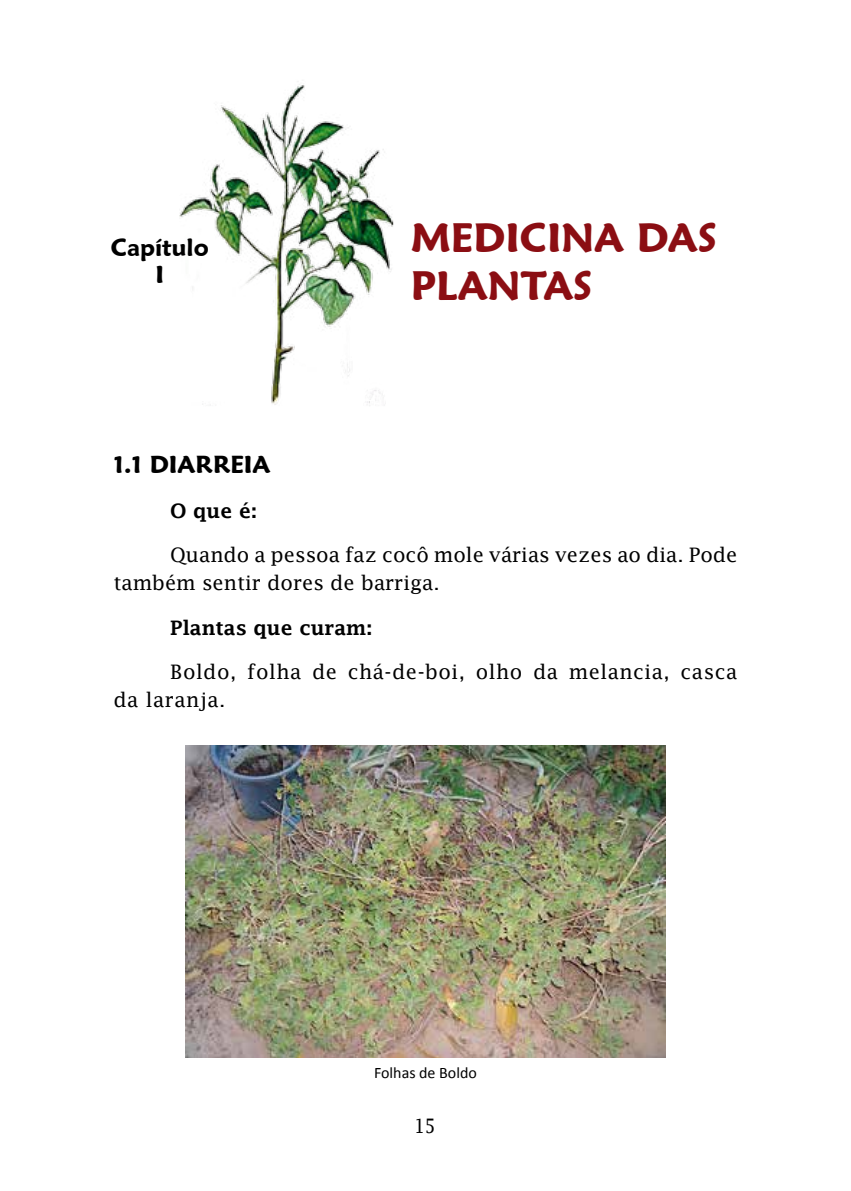
<style>
.page{position:relative;width:851px;height:1191px;background:#fff}
.page>*{position:absolute;margin:0;border:0;box-sizing:border-box;transform-origin:0 0}
.t1{font:600 40px/48px "Maiandra GD";color:#8b0e13}
.t2{font:600 24px/27px "Maiandra GD";color:#000;text-align:center}
.t3{font:20px/27.6px "Lucida Fax";color:#000}
.t4{font:20px/27.6px "Lucida Fax";letter-spacing:.025em;color:#000}
.t5{font:600 20px "Lucida Fax";color:#000}
.t6{font:20px "Lucida Fax";color:#000;scale:.9 1}
.t7{font:16px "Calibri";color:#000}
</style>
<div class="page">
<img style="left:179px;top:84px;width:214px;height:322px">
<img style="left:185px;top:746px;width:480px;height:311px">
<p class="t2" style="left:111px;top:236px;width:99px">Capítulo<br>I</p>
<h1 class="t1" style="left:410px;top:217px;width:307px">MEDICINA DAS<br>PLANTAS</h1>
<p class="t2" style="left:113px;top:454px;width:159px">1.1 DIARREIA</p>
<p class="t5" style="left:170px;top:502px;width:89px">O que é:</p>
<p class="t3" style="left:113px;top:543px;width:625px;text-indent:57px">Quando a pessoa faz cocô mole várias vezes ao dia. Pode também sentir dores de barriga.</p>
<p class="t5" style="left:170px;top:619px;width:204px">Plantas que curam:</p>
<p class="t4" style="left:113px;top:659px;width:625px;text-indent:57px">Boldo, folha de chá-de-boi, olho da melancia, casca da laranja.</p>
<p class="t7" style="left:374px;top:1065px;width:104px">Folhas de Boldo</p>
<p class="t6" style="left:414px;top:1117px;width:26px">15</p>
</div>
